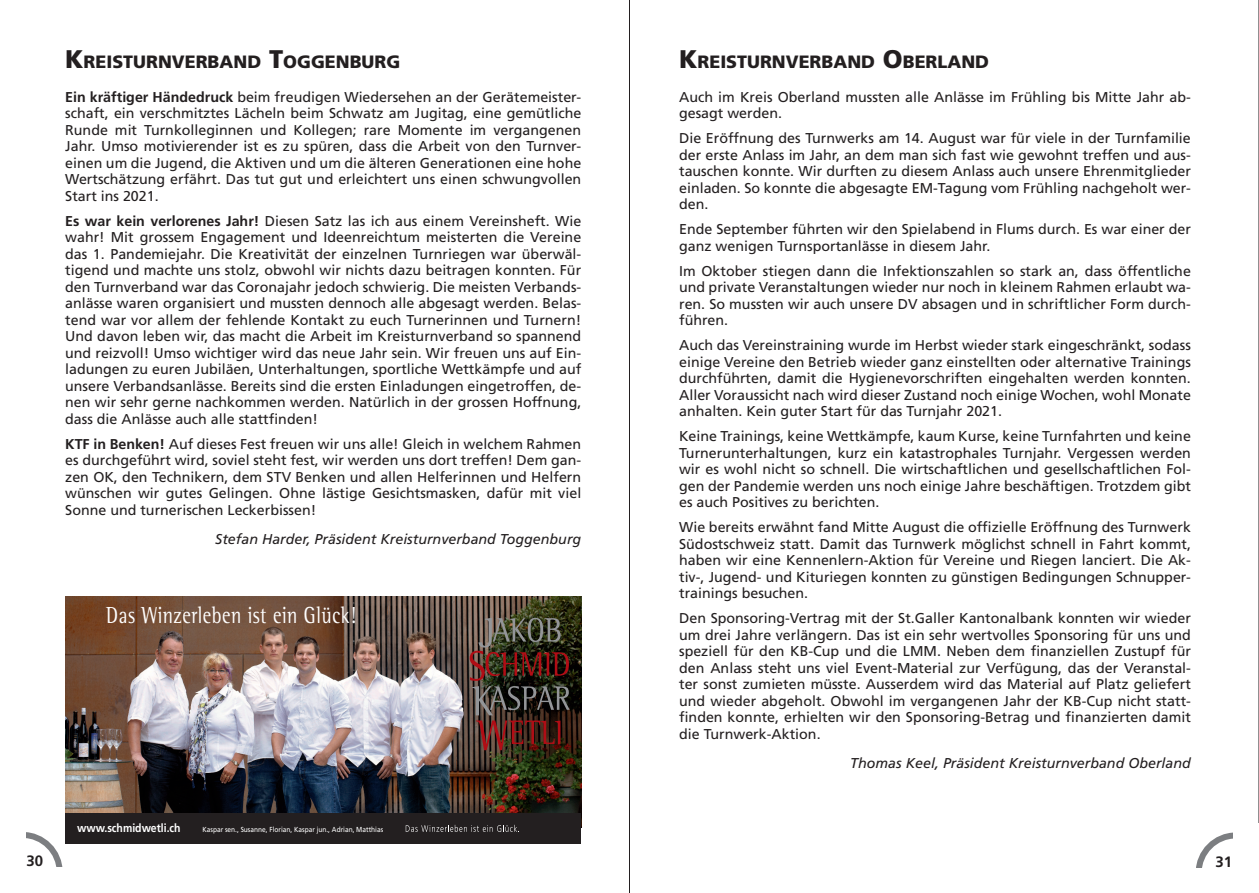
<style>
.page{position:relative;width:1259px;height:893px;background:#fff}
.page>*{position:absolute;margin:0;border:0;box-sizing:border-box;transform-origin:0 0}
.t1{font:23.85px "AT Rotis Semi Serif";color:#fff;scale:.8 1}
.t2{font:900 17.85px "Frutiger";color:#231f20}
.t3{font:700 15px "Frutiger";color:#231f20}
.t4{font:14.25px/16.5px "Frutiger";color:#231f20;text-align:justify}
.t5{font:italic 14.25px "Frutiger";color:#231f20}
.t6{font:700 11.7px "Frutiger";color:#fff;scale:.9 1}
.t7{font:7.35px "Frutiger";color:#fff;scale:.9 1}
.s1{font-size:25.5px}
.s2{font-weight:700}
</style>
<div class="page">
<hr style="left:629px;top:0;width:1px;height:893px;background:#231f20">
<hr style="left:1258px;top:0;width:1px;height:893px;background:#231f20">
<svg style="left:1196px;top:832px;width:63px;height:61px"></svg>
<div style="left:1232px;top:823px;width:26px;height:70px;background:#fff"></div>
<div style="left:1180px;top:868px;width:78px;height:25px;background:#fff"></div>
<svg style="left:26px;top:832px;width:37px;height:35px"></svg>
<img style="left:65px;top:596px;width:516px;height:248px">
<p class="t2" style="left:65px;top:51px;width:336px"><span class="s1">K</span>REISTURNVERBAND <span class="s1">T</span>OGGENBURG</p>
<p class="t4" style="left:65px;top:88px;width:517px"><span class="s2">Ein kräftiger Händedruck</span> beim freudigen Wiedersehen an der Gerätemeister&shy;schaft, ein verschmitztes Lächeln beim Schwatz am Jugitag, eine gemütliche Runde mit Turnkolleginnen und Kollegen; rare Momente im vergangenen Jahr. Umso motivierender ist es zu spüren, dass die Arbeit von den Turnver&shy;einen um die Jugend, die Aktiven und um die älteren Generationen eine hohe Wertschätzung erfährt. Das tut gut und erleichtert uns einen schwungvollen Start ins 2021.</p>
<p class="t4" style="left:65px;top:213px;width:517px"><span class="s2">Es war kein verlorenes Jahr!</span> Diesen Satz las ich aus einem Vereinsheft. Wie wahr! Mit grossem Engagement und Ideenreichtum meisterten die Vereine das 1. Pandemiejahr. Die Kreativität der einzelnen Turnriegen war überwäl&shy;tigend und machte uns stolz, obwohl wir nichts dazu beitragen konnten. Für den Turnverband war das Coronajahr jedoch schwierig. Die meisten Verbands&shy;anlässe waren organisiert und mussten dennoch alle abgesagt werden. Belas&shy;tend war vor allem der fehlende Kontakt zu euch Turnerinnen und Turnern!<br>Und davon leben wir, das macht die Arbeit im Kreisturnverband so spannend und reizvoll! Umso wichtiger wird das neue Jahr sein. Wir freuen uns auf Ein&shy;ladungen zu euren Jubiläen, Unterhaltungen, sportliche Wettkämpfe und auf unsere Verbandsanlässe. Bereits sind die ersten Einladungen eingetroffen, de&shy;nen wir sehr gerne nachkommen werden. Natürlich in der grossen Hoffnung, dass die Anlässe auch alle stattfinden!</p>
<p class="t4" style="left:65px;top:436px;width:517px"><span class="s2">KTF in Benken!</span> Auf dieses Fest freuen wir uns alle! Gleich in welchem Rahmen es durchgeführt wird, soviel steht fest, wir werden uns dort treffen! Dem gan&shy;zen OK, den Technikern, dem STV Benken und allen Helferinnen und Helfern wünschen wir gutes Gelingen. Ohne lästige Gesichtsmasken, dafür mit viel Sonne und turnerischen Leckerbissen!</p>
<p class="t5" style="left:215px;top:531px;width:367px">Stefan Harder, Präsident Kreisturnverband Toggenburg</p>
<h1 class="t1" style="left:106px;top:601px;width:314px">Das Winzerleben ist ein Glück!</h1>
<p class="t6" style="left:77px;top:821px;width:117px">www.schmidwetli.ch</p>
<p class="t7" style="left:202px;top:825px;width:202px">Kaspar sen., Susanne, Florian, Kaspar jun., Adrian, Matthias</p>
<p class="t2" style="left:679px;top:51px;width:311px"><span class="s1">K</span>REISTURNVERBAND <span class="s1">O</span>BERLAND</p>
<p class="t4" style="left:679px;top:88px;width:513px">Auch im Kreis Oberland mussten alle Anlässe im Frühling bis Mitte Jahr ab&shy;gesagt werden.</p>
<p class="t4" style="left:679px;top:130px;width:513px">Die Eröffnung des Turnwerks am 14. August war für viele in der Turnfamilie der erste Anlass im Jahr, an dem man sich fast wie gewohnt treffen und aus&shy;tauschen konnte. Wir durften zu diesem Anlass auch unsere Ehrenmitglieder einladen. So konnte die abgesagte EM-Tagung vom Frühling nachgeholt wer&shy;den.</p>
<p class="t4" style="left:679px;top:221px;width:513px">Ende September führten wir den Spielabend in Flums durch. Es war einer der ganz wenigen Turnsportanlässe in diesem Jahr.</p>
<p class="t4" style="left:679px;top:263px;width:513px">Im Oktober stiegen dann die Infektionszahlen so stark an, dass öffentliche und private Veranstaltungen wieder nur noch in kleinem Rahmen erlaubt wa&shy;ren. So mussten wir auch unsere DV absagen und in schriftlicher Form durch&shy;führen.</p>
<p class="t4" style="left:679px;top:337px;width:513px">Auch das Vereinstraining wurde im Herbst wieder stark eingeschränkt, sodass einige Vereine den Betrieb wieder ganz einstellten oder alternative Trainings durchführten, damit die Hygienevorschriften eingehalten werden konnten.<br>Aller Voraussicht nach wird dieser Zustand noch einige Wochen, wohl Monate anhalten. Kein guter Start für das Turnjahr 2021.</p>
<p class="t4" style="left:679px;top:428px;width:513px">Keine Trainings, keine Wettkämpfe, kaum Kurse, keine Turnfahrten und keine Turnerunterhaltungen, kurz ein katastrophales Turnjahr. Vergessen werden wir es wohl nicht so schnell. Die wirtschaftlichen und gesellschaftlichen Fol&shy;gen der Pandemie werden uns noch einige Jahre beschäftigen. Trotzdem gibt es auch Positives zu berichten.</p>
<p class="t4" style="left:679px;top:519px;width:513px">Wie bereits erwähnt fand Mitte August die offizielle Eröffnung des Turnwerk Südostschweiz statt. Damit das Turnwerk möglichst schnell in Fahrt kommt, haben wir eine Kennenlern-Aktion für Vereine und Riegen lanciert. Die Ak&shy;tiv-, Jugend- und Kituriegen konnten zu gü nstigen Bedingungen Schnupper&shy;trainings besuchen.</p>
<p class="t4" style="left:679px;top:610px;width:513px">Den Sponsoring-Vertrag mit der St.Galler Kantonalbank konnten wir wieder um drei Jahre verlängern. Das ist ein sehr wertvolles Sponsoring für uns und speziell für den KB-Cup und die LMM. Neben dem finanziellen Zustupf für den Anlass steht uns viel Event-Material zur Verfügung, das der Veranstal&shy;ter sonst zumieten müsste. Ausserdem wird das Material auf Platz geliefert und wieder abgeholt. Obwohl im vergangenen Jahr der KB-Cup nicht statt&shy;finden konnte, erhielten wir den Sponsoring-Betrag und finanzierten damit die Turnwerk-Aktion.</p>
<p class="t5" style="left:850px;top:755px;width:342px">Thomas Keel, Präsident Kreisturnverband Oberland</p>
<p class="t3" style="left:27px;top:852px;width:18px">30</p>
<p class="t3" style="left:1215px;top:853px;width:18px">31</p>
</div>
